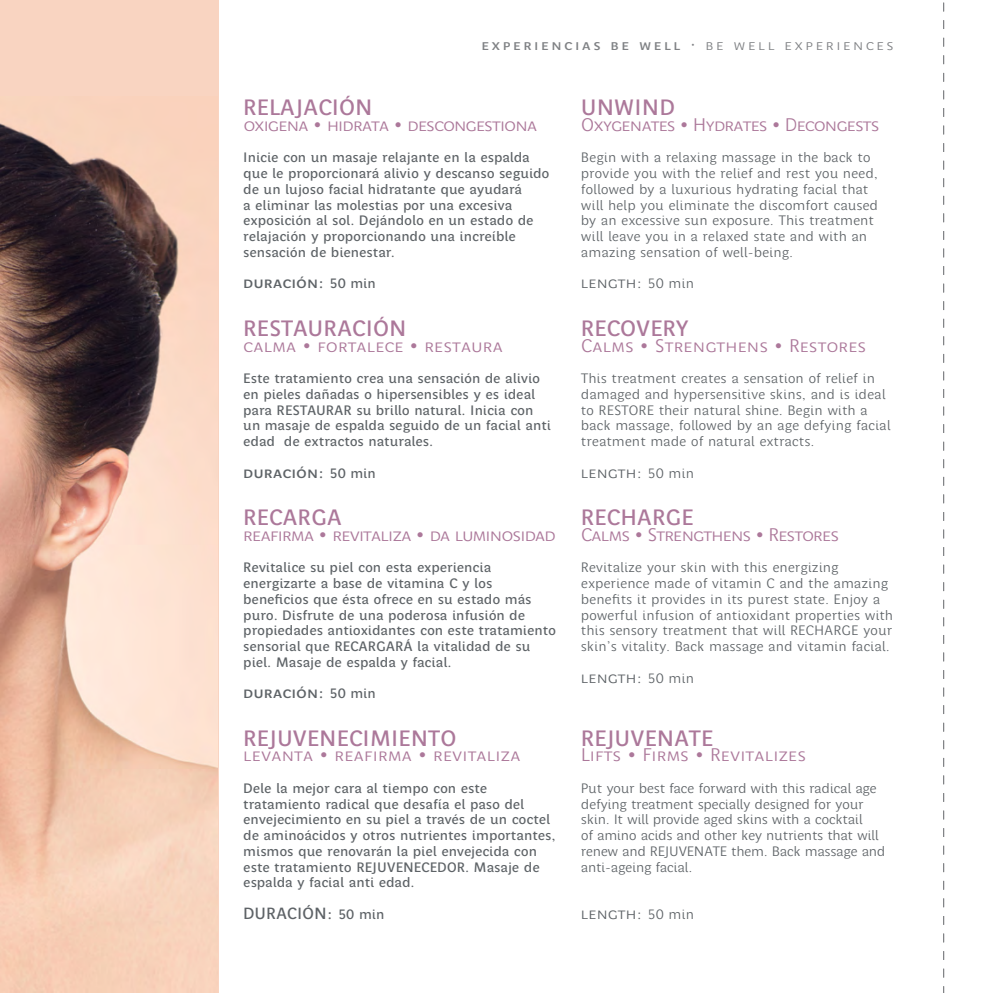
<style>
.page{position:relative;width:993px;height:993px;background:#fff}
.page>*{position:absolute;margin:0;border:0;box-sizing:border-box;transform-origin:0 0}
.t1{font:22.75px "Perec Gris Versalita";color:#ac789a}
.t2{font:18.72px "Perec Blanca Versalita";letter-spacing:-.04em;color:#ac789a}
.t3{font:18.72px "Perec Blanca Versalita";letter-spacing:-.005em;color:#ac789a}
.t4{font:18.72px "Perec Blanca Versalita";letter-spacing:-.01em;color:#ac789a}
.t5{font:16.62px "Perec Gris Versalita";letter-spacing:-.01em;color:#5e6367}
.t6{font:16.62px "Perec Blanca Versalita";color:#5e6367}
.t7{font:15.4px "Perec Gris Versalita";letter-spacing:.16em;color:#808285}
.t8{font:14px/15.8px "Perec Gris";letter-spacing:-.005em;color:#5e6367}
.t9{font:14px/15.8px "Perec Blanca";letter-spacing:-.01em;color:#5e6367}
.s1{font-family:"Perec Blanca Versalita"}
.s2{font-family:"Perec Gris";font-size:14px}
.s3{font-family:"Perec Blanca";font-size:14px}
.s4{font-family:"Perec Gris"}
</style>
<div class="page">
<div style="left:0;top:0;width:218px;height:992px;background:#f9d4c1"></div>
<img style="left:0;top:123px;width:217px;height:869px">
<svg style="left:943px;top:2px;width:1px;height:990px"></svg>
<p class="t7" style="left:481px;top:36px;width:413px">experiencias be well · <span class="s1">be well experiences</span></p>
<h1 class="t1" style="left:243px;top:94px;width:131px">RELAJACIÓN</h1>
<h1 class="t1" style="left:580px;top:94px;width:96px">UNWIND</h1>
<h2 class="t2" style="left:243px;top:114px;width:295px">oxigena • hidrata • descongestiona</h2>
<h2 class="t2" style="left:580px;top:114px;width:300px">Oxygenates • Hydrates • Decongests</h2>
<p class="t8" style="left:243px;top:149px;width:308px">Inicie con un masaje relajante en la espalda que le proporcionará alivio y descanso seguido de un lujoso facial hidratante que ayudará<br>a eliminar las molestias por una excesiva exposición al sol. Dejándolo en un estado de relajación y proporcionando una increíble sensación de bienestar.</p>
<p class="t5" style="left:243px;top:273px;width:134px">duración: <span class="s2">50 min</span></p>
<p class="t9" style="left:580px;top:149px;width:298px">Begin with a relaxing massage in the back to provide you with the relief and rest you need, followed by a luxurious hydrating facial that will help you eliminate the discomfort caused by an excessive sun exposure. This treatment will leave you in a relaxed state and with an amazing sensation of well-being.</p>
<p class="t6" style="left:580px;top:273px;width:115px">length: <span class="s3">50 min</span></p>
<h1 class="t1" style="left:243px;top:315px;width:164px">RESTAURACIÓN</h1>
<h1 class="t1" style="left:580px;top:315px;width:109px">RECOVERY</h1>
<h2 class="t4" style="left:243px;top:334px;width:261px">calma • fortalece • restaura</h2>
<h2 class="t3" style="left:580px;top:334px;width:287px">Calms • Strengthens • Restores</h2>
<p class="t8" style="left:243px;top:370px;width:309px">Este tratamiento crea una sensación de alivio en pieles dañadas o hipersensibles y es ideal para RESTAURAR su brillo natural. Inicia con un masaje de espalda seguido de un facial anti edad de extractos naturales.</p>
<p class="t5" style="left:243px;top:462px;width:134px">duración: <span class="s2">50 min</span></p>
<p class="t9" style="left:580px;top:370px;width:311px">This treatment creates a sensation of relief in damaged and hypersensitive skins, and is ideal to RESTORE their natural shine. Begin with a back massage, followed by an age defying facial treatment made of natural extracts.</p>
<p class="t6" style="left:580px;top:462px;width:115px">length: <span class="s3">50 min</span></p>
<h1 class="t1" style="left:243px;top:504px;width:100px">RECARGA</h1>
<h1 class="t1" style="left:580px;top:504px;width:114px">RECHARGE</h1>
<h2 class="t2" style="left:243px;top:523px;width:314px">reafirma • revitaliza • da luminosidad</h2>
<h2 class="t2" style="left:580px;top:523px;width:260px">Calms • Strengthens • Restores</h2>
<p class="t8" style="left:243px;top:559px;width:314px">Revitalice su piel con esta experiencia energizarte a base de vitamina C y los beneficios que ésta ofrece en su estado más puro. Disfrute de una poderosa infusión de propiedades antioxidantes con este tratamiento sensorial que RECARGARÁ la vitalidad de su piel. Masaje de espalda y facial.</p>
<p class="t5" style="left:243px;top:683px;width:134px">duración: <span class="s2">50 min</span></p>
<h1 class="t1" style="left:243px;top:724px;width:214px">REJUVENECIMIENTO</h1>
<h2 class="t3" style="left:243px;top:744px;width:279px">levanta • reafirma • revitaliza</h2>
<p class="t8" style="left:243px;top:779px;width:314px">Dele la mejor cara al tiempo con este tratamiento radical que desafía el paso del envejecimiento en su piel a través de un coctel de aminoácidos y otros nutrientes importantes, mismos que renovarán la piel envejecida con este tratamiento REJUVENECEDOR. Masaje de espalda y facial anti edad.</p>
<p class="t5" style="left:243px;top:903px;width:143px">DURACIÓN<span class="s4">:</span> <span class="s2">50 min</span></p>
<p class="t9" style="left:580px;top:559px;width:313px">Revitalize your skin with this energizing experience made of vitamin C and the amazing benefits it provides in its purest state. Enjoy a powerful infusion of antioxidant properties with this sensory treatment that will RECHARGE your skin’s vitality. Back massage and vitamin facial.</p>
<p class="t6" style="left:580px;top:667px;width:115px">length: <span class="s3">50 min</span></p>
<h1 class="t1" style="left:580px;top:724px;width:134px">REJUVENATE</h1>
<h2 class="t3" style="left:580px;top:744px;width:227px">Lifts • Firms • Revitalizes</h2>
<p class="t9" style="left:580px;top:779px;width:306px">Put your best face forward with this radical age defying treatment specially designed for your skin. It will provide aged skins with a cocktail<br>of amino acids and other key nutrients that will renew and REJUVENATE them. Back massage and anti-ageing facial.</p>
<p class="t6" style="left:580px;top:903px;width:115px">length: <span class="s3">50 min</span></p>
</div>
